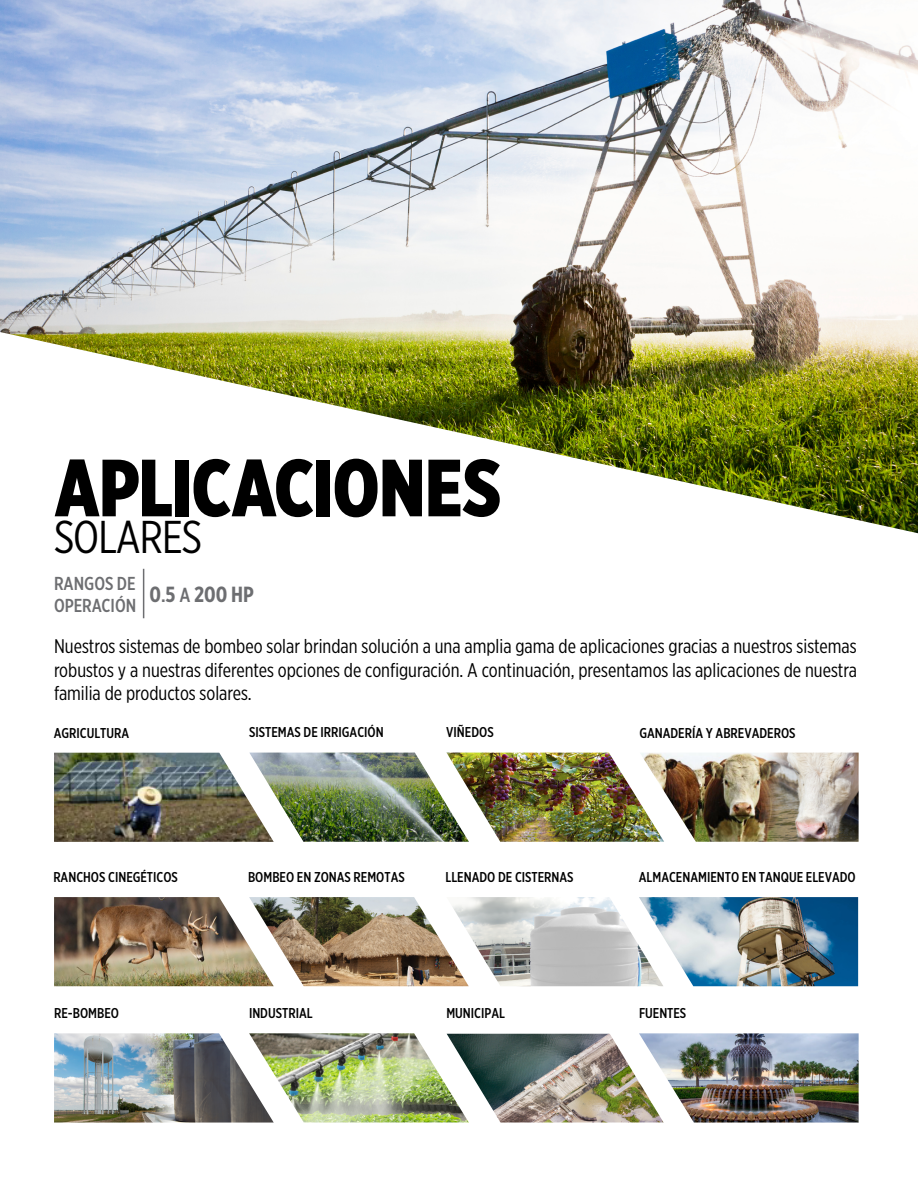
<style>
.page{position:relative;width:918px;height:1188px;background:#fff}
.page>*{position:absolute;margin:0;border:0;box-sizing:border-box;transform-origin:0 0}
.t1{font:900 80.85px "Gotham X Narrow";letter-spacing:-.005em;color:#000}
.t2{font:45.9px "Gotham X Narrow";letter-spacing:-.02em;color:#000}
.t3{font:700 21.9px "Gotham X Narrow";color:#6d6e71}
.t4{font:19.65px/23.7px "Gotham X Narrow";color:#000;text-align:justify}
.t5{font:500 18.75px/22.5px "Gotham X Narrow";color:#6d6e71}
.t6{font:500 14.25px "Gotham X Narrow";color:#000}
.s1{font-weight:500;font-size:20.25px}
</style>
<div class="page">
<img style="left:0;top:0;width:918px;height:533px">
<img style="left:274px;top:1033px;width:195px;height:90px">
<img style="left:447px;top:1034px;width:192px;height:89px">
<img style="left:274px;top:753px;width:172px;height:89px">
<img style="left:664px;top:753px;width:195px;height:89px">
<img style="left:639px;top:1033px;width:220px;height:90px">
<img style="left:446px;top:753px;width:218px;height:89px">
<img style="left:469px;top:897px;width:170px;height:89px">
<img style="left:274px;top:897px;width:195px;height:89px">
<img style="left:54px;top:753px;width:220px;height:89px">
<img style="left:54px;top:1033px;width:220px;height:90px">
<img style="left:639px;top:897px;width:219px;height:89px">
<img style="left:54px;top:897px;width:220px;height:89px">
<hr style="left:143px;top:569px;width:1px;height:49px;background:#6d6e71">
<h1 class="t1" style="left:55px;top:437px;width:448px">APLICACIONES</h1>
<h2 class="t2" style="left:54px;top:509px;width:150px">SOLARES</h2>
<p class="t5" style="left:54px;top:572px;width:84px">RANGOS DE<br>OPERACIÓN</p>
<p class="t4" style="left:54px;top:634px;width:804px">Nuestros sistemas de bombeo solar brindan solución a una amplia gama de aplicaciones gracias a nuestros sistemas robustos y a nuestras diferentes opciones de configuración. A continuación, presentamos las aplicaciones de nuestra familia de productos solares.</p>
<p class="t3" style="left:149px;top:581px;width:106px">0<span class="s1">.</span>5 <span class="s1">A</span> 200 HP</p>
<p class="t6" style="left:54px;top:724px;width:77px">AGRICULTURA</p>
<p class="t6" style="left:249px;top:724px;width:136px">SISTEMAS DE IRRIGACIÓN</p>
<p class="t6" style="left:639px;top:724px;width:158px">GANADERÍA Y ABREVADEROS</p>
<p class="t6" style="left:446px;top:724px;width:49px">VIÑEDOS</p>
<p class="t6" style="left:53px;top:868px;width:126px">RANCHOS CINEGÉTICOS</p>
<p class="t6" style="left:639px;top:868px;width:218px">ALMACENAMIENTO EN TANQUE ELEVADO</p>
<p class="t6" style="left:248px;top:868px;width:158px">BOMBEO EN ZONAS REMOTAS</p>
<p class="t6" style="left:446px;top:868px;width:130px">LLENADO DE CISTERNAS</p>
<p class="t6" style="left:54px;top:1004px;width:66px">RE-BOMBEO</p>
<p class="t6" style="left:249px;top:1005px;width:65px">INDUSTRIAL</p>
<p class="t6" style="left:446px;top:1004px;width:60px">MUNICIPAL</p>
<p class="t6" style="left:639px;top:1005px;width:49px">FUENTES</p>
</div>
